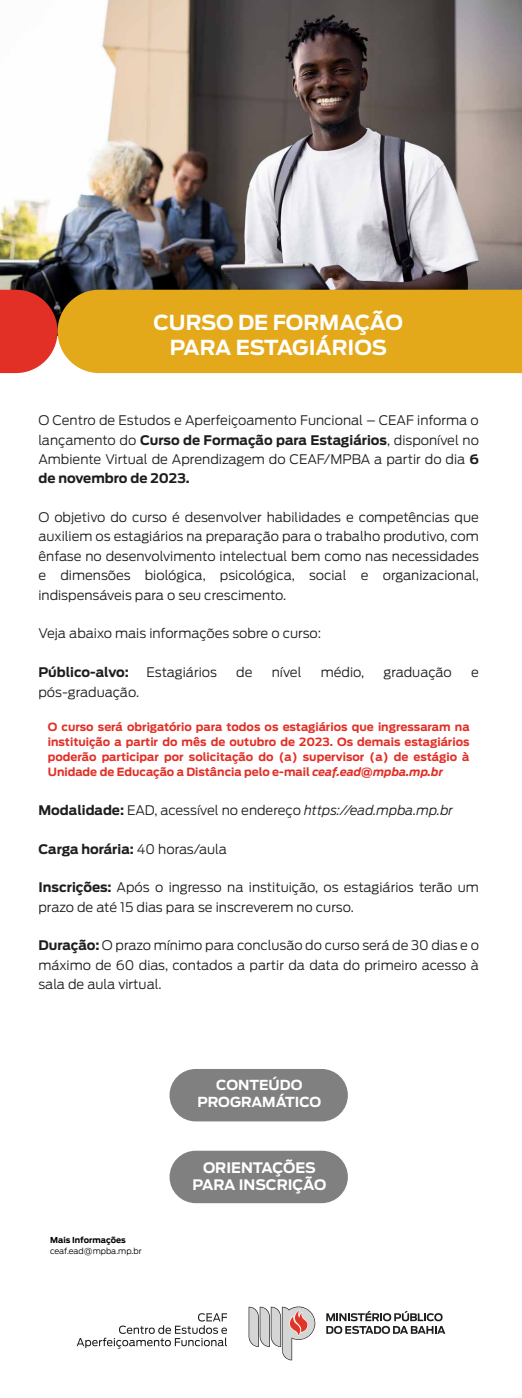
<style>
.page{position:relative;width:522px;height:1398px;background:#fff}
.page>*{position:absolute;margin:0;border:0;box-sizing:border-box;transform-origin:0 0}
.t1{font:700 20.56px/25.7px "Antenna";letter-spacing:-.01em;color:#fff;text-align:center}
.t2{font:700 14.38px/17.2px "Antenna";color:#fff;text-align:center}
.t3{font:700 13.75px/16.5px "Antenna";color:#fff;text-align:center}
.t4{font:300 13.12px/19.4px "Antenna";color:#1d1d1b;text-align:justify}
.t5{font:700 13.12px "Antenna";color:#1d1d1b}
.t6{font:700 11.25px/15px "Antenna";color:#e23027;text-align:justify}
.t7{font:300 8.12px "Antenna";letter-spacing:-.005em;color:#000}
.t8{font:700 8.12px "Antenna";color:#000}
.s1{font-weight:700}
.s2{font-style:italic}
.s3{font-weight:300}
</style>
<div class="page">
<img style="left:0;top:0;width:522px;height:290px">
<svg style="left:0;top:290px;width:58px;height:83px;background:#d33d36"></svg>
<div style="left:58px;top:290px;width:464px;height:83px;background:#e4a91a"></div>
<div style="left:170px;top:1068px;width:178px;height:53px;background:#808080;border-radius:26px"></div>
<div style="left:170px;top:1150px;width:178px;height:52px;background:#808080;border-radius:26px"></div>
<svg style="left:77px;top:1313px;width:150px;height:35px"></svg>
<svg style="left:249px;top:1306px;width:66px;height:54px"></svg>
<svg style="left:326px;top:1311px;width:119px;height:22px"></svg>
<h1 class="t1" style="left:153px;top:309px;width:251px">CURSO DE FORMAÇÃO<br>PARA ESTAGIÁRIOS</h1>
<p class="t4" style="left:38px;top:410px;width:442px">O Centro de Estudos e Aperfeiçoamento Funcional – CEAF informa o lançamento do <span class="s1">Curso de Formação para Estagiários</span>, disponível no Ambiente Virtual de Aprendizagem do CEAF/MPBA a partir do dia <span class="s1">6 de novembro de 2023.</span></p>
<p class="t4" style="left:38px;top:507px;width:442px">O objetivo do curso é desenvolver habilidades e competências que auxiliem os estagiários na preparação para o trabalho produtivo, com ênfase no desenvolvimento intelectual bem como nas necessidades e dimensões biológica, psicológica, social e organizacional, indispensáveis para o seu crescimento.</p>
<p class="t4" style="left:38px;top:624px;width:284px">Veja abaixo mais informações sobre o curso:</p>
<p class="t5" style="left:38px;top:664px;width:92px">Público-alvo:</p>
<p class="t4" style="left:147px;top:662px;width:72px">Estagiários</p>
<p class="t4" style="left:236px;top:662px;width:18px">de</p>
<p class="t4" style="left:272px;top:662px;width:31px">nível</p>
<p class="t4" style="left:321px;top:662px;width:45px">médio,</p>
<p class="t4" style="left:383px;top:662px;width:70px">graduação</p>
<p class="t4" style="left:471px;top:662px;width:9px">e</p>
<p class="t4" style="left:38px;top:682px;width:102px">pós-graduação.</p>
<p class="t6" style="left:48px;top:719px;width:423px">O curso será obrigatório para todos os estagiários que ingressaram na instituição a partir do mês de outubro de 2023. Os demais estagiários poderão participar por solicitação do (a) supervisor (a) de estágio à Unidade de Educação a Distância pelo e-mail <span class="s2">ceaf.ead@mpba.mp.br</span></p>
<p class="t4" style="left:38px;top:800px;width:416px"><span class="s1">Modalidade:</span> EAD, acessível no endereço <span class="s2">https://ead.mpba.mp.br</span></p>
<p class="t5" style="left:38px;top:840px;width:190px">Carga horária: <span class="s3">40 horas/aula</span></p>
<p class="t4" style="left:38px;top:877px;width:442px"><span class="s1">Inscrições:</span> Após o ingresso na instituição, os estagiários terão um prazo de até 15 dias para se inscreverem no curso.</p>
<p class="t4" style="left:38px;top:935px;width:442px"><span class="s1">Duração:</span> O prazo mínimo para conclusão do curso será de 30 dias e o máximo de 60 dias, contados a partir da data do primeiro acesso à sala de aula virtual.</p>
<p class="t3" style="left:197px;top:1077px;width:125px">CONTEÚDO<br>PROGRAMÁTICO</p>
<p class="t8" style="left:50px;top:1235px;width:77px">Mais Informações</p>
<p class="t7" style="left:50px;top:1245px;width:93px">ceaf.ead@mpba.mp.br</p>
<p class="t2" style="left:192px;top:1158px;width:135px">ORIENTAÇÕES<br>PARA INSCRIÇÃO</p>
</div>
